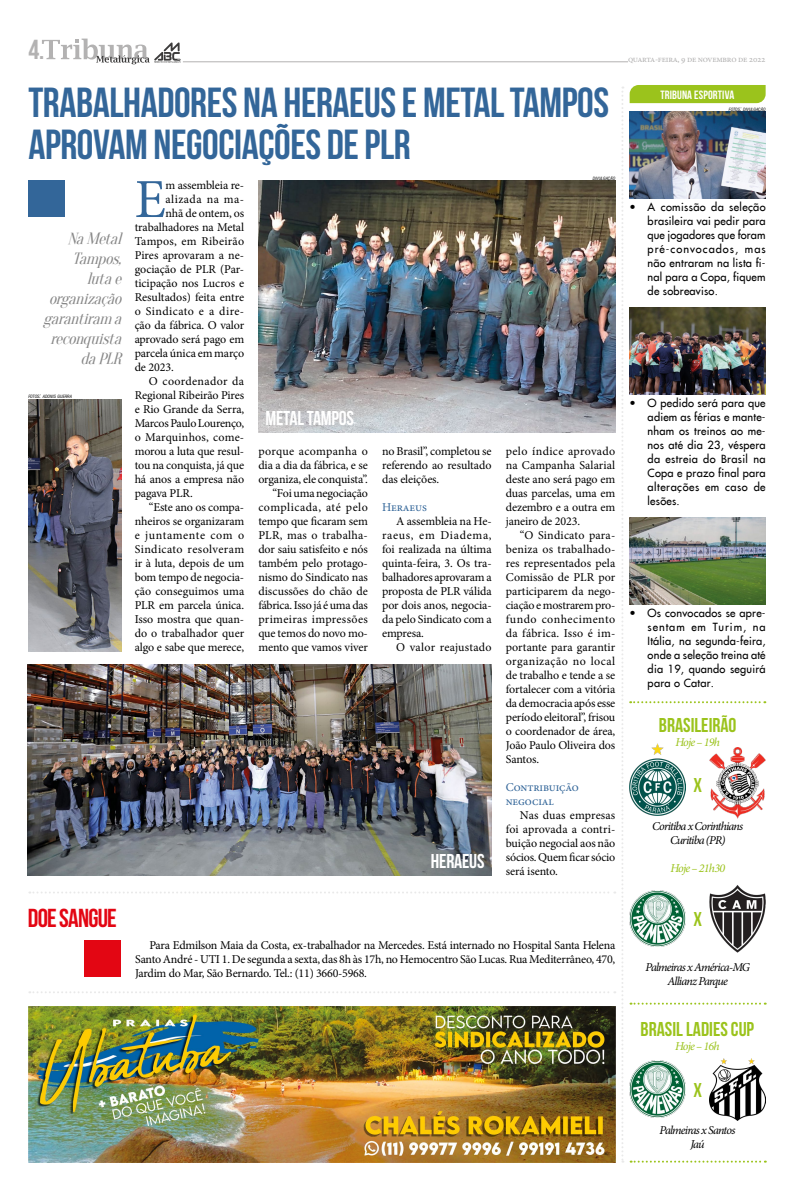
<style>
.page{position:relative;width:794px;height:1191px;background:#fff}
.page>*{position:absolute;margin:0;border:0;box-sizing:border-box;transform-origin:0 0}
.TEXTO{font:55.1px "Minion Pro";color:#369}
.t1{font:42px/42px "Bebas Neue";letter-spacing:-.01em;color:#369}
.TEXTO-2{font:27.5px "Bebas Neue";color:#b3b2b2}
.t2{font:26px "Bebas Neue";letter-spacing:-.03em;color:#e30613}
.TEXTO-3{font:20px "Bebas Neue";color:#9bc31c}
.t3{font:20px "Bebas Neue";letter-spacing:-.01em;color:#fff}
.TEXTO-4{font:italic 16px/20px "Oranienbaum";color:#878787;text-align:right}
.TEXTO-5{font:12px/14px "Minion Pro";letter-spacing:-.01em;color:#000;text-align:justify}
.TEXTO-6{font:italic 12px "Minion Pro";letter-spacing:-.07em;color:#000}
.TEXTO-7{font:12px "Minion Pro";letter-spacing:-.01em;color:#369}
.TEXTO-8{font:italic 12px "Minion Pro";letter-spacing:-.06em;color:#9bc31c}
.t4{font:12px "Bebas Neue";letter-spacing:.01em;color:#fff}
.t5{font:11px/14px "Futura";letter-spacing:.02em;color:#000;text-align:justify}
.t6{font:9px "Minion Pro";letter-spacing:-.03em;color:#b3b2b2}
.Texto_final_tribu{font:italic condensed 4.4px "Swiss 721 BT";color:#000}
.s1{font-size:6.2px}
</style>
<div class="page">
<img style="left:629px;top:112px;width:136px;height:86px">
<img style="left:629px;top:307px;width:136px;height:87px">
<img style="left:629px;top:517px;width:136px;height:87px">
<hr style="left:183px;top:61px;width:445px;height:1px;background:#b3b2b2">
<svg style="left:42px;top:39px;width:138px;height:25px"></svg>
<div style="left:629px;top:85px;width:136px;height:18px;background:#9bc31c"></div>
<svg style="left:621px;top:87px;width:2px;height:1075px"></svg>
<div style="left:28px;top:180px;width:37px;height:37px;background:#369"></div>
<img style="left:258px;top:180px;width:357px;height:252px">
<img style="left:28px;top:665px;width:463px;height:210px">
<img style="left:28px;top:1006px;width:587px;height:156px">
<svg style="left:630px;top:1160px;width:136px;height:2px"></svg>
<svg style="left:630px;top:1002px;width:135px;height:2px"></svg>
<svg style="left:630px;top:701px;width:135px;height:2px"></svg>
<img style="left:629px;top:744px;width:57px;height:71px">
<img style="left:629px;top:890px;width:57px;height:56px">
<img style="left:629px;top:1061px;width:57px;height:56px">
<img style="left:709px;top:747px;width:56px;height:72px">
<img style="left:709px;top:885px;width:56px;height:67px">
<img style="left:709px;top:1058px;width:56px;height:62px">
<svg style="left:29px;top:991px;width:586px;height:2px"></svg>
<svg style="left:29px;top:892px;width:586px;height:1px"></svg>
<div style="left:85px;top:940px;width:36px;height:36px;background:#e30613"></div>
<img style="left:28px;top:399px;width:94px;height:252px">
<p class="TEXTO-2" style="left:28px;top:34px;width:18px">4.</p>
<p class="t1" style="left:28px;top:81px;width:582px">TRABALHADORES NA HERAEUS E METAL TAMPOS<br>APROVAM NEGOCIAÇÕES DE PLR</p>
<p class="TEXTO-4" style="left:43px;top:229px;width:84px">NaMetal<br>Tampos, lutae organização garantiram a reconquista daPLR</p>
<p class="Texto_final_tribu" style="left:28px;top:394px;width:45px">FOTOS<span class="s1">:</span> ADONIS GUERRA</p>
<p class="TEXTO" style="left:135px;top:162px;width:33px">E</p>
<p class="TEXTO-5" style="left:165px;top:178px;width:80px">m assembleia re-</p>
<p class="TEXTO-5" style="left:165px;top:192px;width:80px">alizada na ma-</p>
<p class="TEXTO-5" style="left:165px;top:206px;width:80px">nhã de ontem, os</p>
<p class="TEXTO-5" style="left:135px;top:220px;width:111px">trabalhadores na Metal</p>
<p class="TEXTO-5" style="left:135px;top:234px;width:111px">Tampos, em Ribeirão</p>
<p class="TEXTO-5" style="left:135px;top:248px;width:111px">Pires aprovaram a ne-</p>
<p class="TEXTO-5" style="left:135px;top:262px;width:111px">gociação de PLR (Par-</p>
<p class="TEXTO-5" style="left:135px;top:276px;width:111px">ticipação nos Lucros e</p>
<p class="TEXTO-5" style="left:135px;top:290px;width:111px">Resultados) feita entre</p>
<p class="TEXTO-5" style="left:135px;top:304px;width:111px">o Sindicato e a dire-</p>
<p class="TEXTO-5" style="left:135px;top:318px;width:111px">ção da fábrica. O valor</p>
<p class="TEXTO-5" style="left:135px;top:332px;width:111px">aprovado será pago em</p>
<p class="TEXTO-5" style="left:135px;top:346px;width:111px">parcela única em março</p>
<p class="TEXTO-5" style="left:135px;top:360px;width:41px">de 2023.</p>
<p class="TEXTO-5" style="left:135px;top:374px;width:111px;text-indent:14px">O coordenador da Regional Ribeirão Pires e Rio Grande da Serra, Marcos Paulo Lourenço, o Marquinhos, come&shy;morou a luta que resul&shy;tou na conquista, já que há anos a empresa não pagava PLR.</p>
<p class="TEXTO-5" style="left:135px;top:500px;width:111px;text-indent:14px">“Este ano os compa&shy;nheiros se organizaram e juntamente com o Sindicato resolveram ir à luta, depois de um bom tempo de negocia&shy;ção conseguimos uma PLR em parcela única.<br>Isso mostra que quan&shy;do o trabalhador quer algo e sabe que merece,</p>
<p class="Texto_final_tribu" style="left:593px;top:175px;width:24px">DIVULGAÇÃO</p>
<p class="t3" style="left:265px;top:407px;width:90px">METAL TAMPOS</p>
<p class="TEXTO-5" style="left:258px;top:444px;width:111px">porque acompanha o dia a dia da fábrica, e se organiza, ele conquista”.</p>
<p class="TEXTO-5" style="left:258px;top:486px;width:111px;text-indent:14px">“Foi uma negociação complicada, até pelo tempo que ficaram sem PLR, mas o trabalha&shy;dor saiu satisfeito e nós também pelo protago&shy;nismo do Sindicato nas discussões do chão de fábrica. Isso já é uma das primeiras impressões que temos do novo mo&shy;mento que vamos viver</p>
<p class="TEXTO-5" style="left:382px;top:444px;width:111px">no Brasil”, completou se referendo ao resultado das eleições.</p>
<p class="TEXTO-7" style="left:382px;top:499px;width:46px">Heraeus</p>
<p class="TEXTO-5" style="left:382px;top:514px;width:111px;text-indent:14px">A assembleia na He&shy;raeus, em Diadema, foi realizada na última quinta-feira, 3. Os tra&shy;balhadores aprovaram a proposta de PLR válida por dois anos, negocia&shy;da pelo Sindicato com a empresa.</p>
<p class="TEXTO-5" style="left:396px;top:640px;width:97px">O valor reajustado</p>
<p class="t3" style="left:431px;top:850px;width:55px">HERAEUS</p>
<p class="TEXTO-5" style="left:506px;top:444px;width:111px">pelo índice aprovado na Campanha Salarial deste ano será pago em duas parcelas, uma em dezembro e a outra em janeiro de 2023.</p>
<p class="TEXTO-5" style="left:506px;top:528px;width:111px;text-indent:14px">“O Sindicato para&shy;beniza os trabalhado&shy;res representados pela Comissão de PLR por participarem da nego&shy;ciação e mostrarem pro&shy;fundo conhecimento da fábrica. Isso é im&shy;portante para garantir organização no local de trabalho e tende a se fortalecer com a vitória da democracia após esse período eleitoral”, frisou o coordenador de área, João Paulo Oliveira dos Santos.</p>
<p class="TEXTO-7" style="left:506px;top:779px;width:75px">Contribuição</p>
<p class="TEXTO-7" style="left:506px;top:793px;width:50px">negocial</p>
<p class="TEXTO-5" style="left:506px;top:808px;width:111px;text-indent:14px">Nas duas empresas foi aprovada a contri&shy;buição negocial aos não sócios. Quem ficar sócio será isento.</p>
<p class="t2" style="left:28px;top:903px;width:90px">DOE SANGUE</p>
<p class="TEXTO-5" style="left:135px;top:938px;width:481px;text-indent:14px">Para Edmilson Maia da Costa, ex-trabalhador na Mercedes. Está internado no Hospital Santa Helena Santo André - UTI 1. De segunda a sexta, das 8h às 17h, no Hemocentro São Lucas. Rua Mediterrâneo, 470, Jardim do Mar, São Bernardo. Tel.: (11) 3660-5968.</p>
<p class="t6" style="left:628px;top:53px;width:139px">quarta-feira, 9 de novembro de 2022</p>
<p class="t4" style="left:660px;top:88px;width:75px">TRIBUNA ESPORTIVA</p>
<p class="Texto_final_tribu" style="left:729px;top:106px;width:38px">FOTOS<span class="s1">:</span> DIVULGAÇÃO</p>
<p class="t5" style="left:647px;top:200px;width:119px;text-indent:-18px">• A comissão da seleção brasileira vai pedir para que jogadores que foram pré-convocados, mas não entraram na lista fi&shy;nal para a Copa, fiquem de sobreaviso.</p>
<p class="t5" style="left:647px;top:396px;width:119px;text-indent:-18px">• O pedido será para que adiem as férias e mante&shy;nham os treinos ao me&shy;nos até dia 23, véspera da estreia do Brasil na Copa e prazo final para alterações em caso de lesões.</p>
<p class="t5" style="left:647px;top:606px;width:119px;text-indent:-18px">• Os convocados se apre&shy;sentam em Turim, na Itália, na segunda-feira, onde a seleção treina até dia 19, quando seguirá para o Catar.</p>
<p class="TEXTO-3" style="left:659px;top:714px;width:79px">BRASILEIRÃO</p>
<p class="TEXTO-8" style="left:675px;top:734px;width:46px">Hoje – 19h</p>
<p class="TEXTO-3" style="left:693px;top:774px;width:10px">X</p>
<p class="TEXTO-6" style="left:652px;top:818px;width:92px">Coritiba x Corinthians</p>
<p class="TEXTO-6" style="left:670px;top:832px;width:57px">Curitiba (PR)</p>
<p class="TEXTO-8" style="left:670px;top:860px;width:56px">Hoje – 21h30</p>
<p class="TEXTO-3" style="left:693px;top:908px;width:10px">X</p>
<p class="TEXTO-6" style="left:645px;top:958px;width:106px">Palmeiras x América-MG</p>
<p class="TEXTO-6" style="left:667px;top:972px;width:62px">Allianz Parque</p>
<p class="TEXTO-3" style="left:640px;top:1018px;width:115px">BRASIL LADIES CUP</p>
<p class="TEXTO-8" style="left:675px;top:1038px;width:46px">Hoje – 16h</p>
<p class="TEXTO-3" style="left:693px;top:1078px;width:10px">X</p>
<p class="TEXTO-6" style="left:659px;top:1122px;width:77px">Palmeiras x Santos</p>
<p class="TEXTO-6" style="left:690px;top:1136px;width:16px">Jaú</p>
</div>
